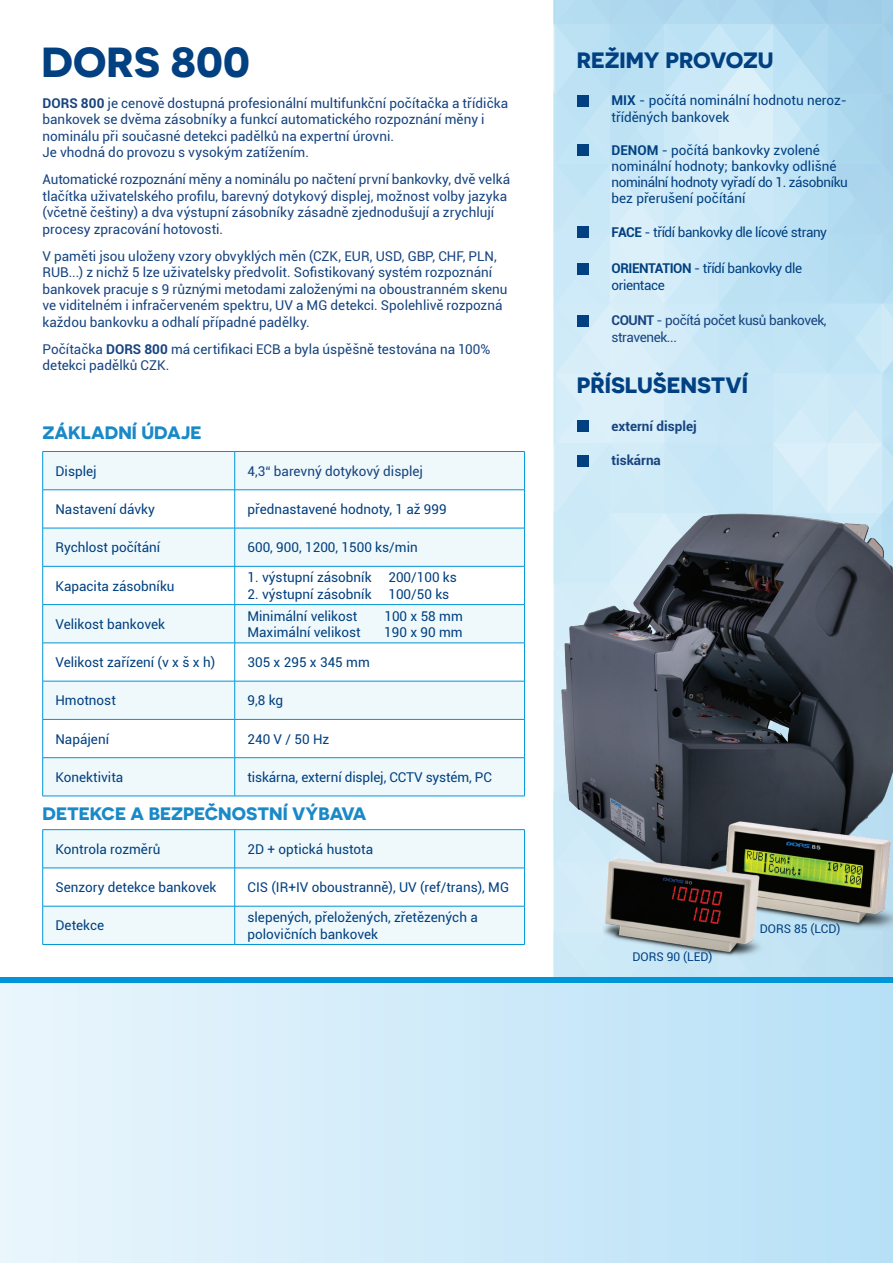
<style>
.page{position:relative;width:893px;height:1263px;background:#fff}
.page>*{position:absolute;margin:0;border:0;box-sizing:border-box;transform-origin:0 0}
.t1{font:700 42px "Novecentosanswide";color:#014081}
.t2{font:700 22.2px "Novecentosanswide";color:#014081}
.t3{font:700 18px "Novecentosanswide";color:#1a89c7}
.t4{font:13.5px/16.5px "Roboto";color:#174480}
.t5{font:13.5px/16.2px "Roboto";color:#014081}
.t6{font:13.5px/16.2px "Roboto";letter-spacing:-.03em;color:#014081}
.t7{font:13.5px/16.2px "Roboto";letter-spacing:-.03em;color:#174480}
.t8{font:700 13.5px "Roboto";color:#174480}
.t9{font:12px "Roboto";color:#014081}
.s1{font-weight:700}
</style>
<div class="page">
<svg style="left:554px;top:0;width:339px;height:977px;background:#c5e5f5"></svg>
<img style="left:561px;top:513px;width:332px;height:366px">
<div style="left:0;top:983px;width:893px;height:280px;background:linear-gradient(to right,#eaf6fc,#b7e0f7)"></div>
<div style="left:0;top:977px;width:893px;height:6px;background:#0095d9"></div>
<svg style="left:43px;top:452px;width:481px;height:344px;fill:#eff9fb"></svg>
<hr style="left:43px;top:451px;width:192px;height:1px;background:#0095d9">
<hr style="left:42px;top:452px;width:1px;height:38px;background:#0095d9">
<hr style="left:235px;top:451px;width:290px;height:1px;background:#0095d9">
<hr style="left:234px;top:452px;width:1px;height:38px;background:#0095d9">
<hr style="left:524px;top:452px;width:1px;height:38px;background:#0095d9">
<hr style="left:43px;top:489px;width:192px;height:1px;background:#0095d9">
<hr style="left:42px;top:490px;width:1px;height:38px;background:#0095d9">
<hr style="left:235px;top:489px;width:290px;height:1px;background:#0095d9">
<hr style="left:234px;top:490px;width:1px;height:38px;background:#0095d9">
<hr style="left:524px;top:490px;width:1px;height:38px;background:#0095d9">
<hr style="left:43px;top:528px;width:192px;height:1px;background:#0095d9">
<hr style="left:42px;top:528px;width:1px;height:38px;background:#0095d9">
<hr style="left:235px;top:528px;width:290px;height:1px;background:#0095d9">
<hr style="left:234px;top:528px;width:1px;height:38px;background:#0095d9">
<hr style="left:524px;top:528px;width:1px;height:38px;background:#0095d9">
<hr style="left:43px;top:566px;width:192px;height:1px;background:#0095d9">
<hr style="left:42px;top:566px;width:1px;height:38px;background:#0095d9">
<hr style="left:235px;top:566px;width:290px;height:1px;background:#0095d9">
<hr style="left:234px;top:566px;width:1px;height:38px;background:#0095d9">
<hr style="left:524px;top:566px;width:1px;height:38px;background:#0095d9">
<hr style="left:43px;top:604px;width:192px;height:1px;background:#0095d9">
<hr style="left:42px;top:605px;width:1px;height:38px;background:#0095d9">
<hr style="left:235px;top:604px;width:290px;height:1px;background:#0095d9">
<hr style="left:234px;top:605px;width:1px;height:38px;background:#0095d9">
<hr style="left:524px;top:605px;width:1px;height:38px;background:#0095d9">
<hr style="left:43px;top:643px;width:192px;height:1px;background:#0095d9">
<hr style="left:42px;top:643px;width:1px;height:38px;background:#0095d9">
<hr style="left:235px;top:643px;width:290px;height:1px;background:#0095d9">
<hr style="left:234px;top:643px;width:1px;height:38px;background:#0095d9">
<hr style="left:524px;top:643px;width:1px;height:38px;background:#0095d9">
<hr style="left:43px;top:681px;width:192px;height:1px;background:#0095d9">
<hr style="left:42px;top:681px;width:1px;height:38px;background:#0095d9">
<hr style="left:235px;top:681px;width:290px;height:1px;background:#0095d9">
<hr style="left:234px;top:681px;width:1px;height:38px;background:#0095d9">
<hr style="left:524px;top:681px;width:1px;height:38px;background:#0095d9">
<hr style="left:43px;top:719px;width:192px;height:1px;background:#0095d9">
<hr style="left:42px;top:720px;width:1px;height:37px;background:#0095d9">
<hr style="left:235px;top:719px;width:290px;height:1px;background:#0095d9">
<hr style="left:234px;top:720px;width:1px;height:37px;background:#0095d9">
<hr style="left:524px;top:720px;width:1px;height:37px;background:#0095d9">
<hr style="left:43px;top:757px;width:192px;height:1px;background:#0095d9">
<hr style="left:42px;top:758px;width:1px;height:38px;background:#0095d9">
<hr style="left:235px;top:757px;width:290px;height:1px;background:#0095d9">
<hr style="left:234px;top:758px;width:1px;height:38px;background:#0095d9">
<hr style="left:524px;top:758px;width:1px;height:38px;background:#0095d9">
<hr style="left:43px;top:796px;width:192px;height:1px;background:#0095d9">
<hr style="left:235px;top:796px;width:290px;height:1px;background:#0095d9">
<svg style="left:43px;top:830px;width:481px;height:114px;fill:#eff9fb"></svg>
<hr style="left:43px;top:829px;width:192px;height:1px;background:#0095d9">
<hr style="left:42px;top:830px;width:1px;height:38px;background:#0095d9">
<hr style="left:235px;top:829px;width:290px;height:1px;background:#0095d9">
<hr style="left:234px;top:830px;width:1px;height:38px;background:#0095d9">
<hr style="left:524px;top:830px;width:1px;height:38px;background:#0095d9">
<hr style="left:43px;top:868px;width:192px;height:1px;background:#0095d9">
<hr style="left:42px;top:868px;width:1px;height:38px;background:#0095d9">
<hr style="left:235px;top:868px;width:290px;height:1px;background:#0095d9">
<hr style="left:234px;top:868px;width:1px;height:38px;background:#0095d9">
<hr style="left:524px;top:868px;width:1px;height:38px;background:#0095d9">
<hr style="left:235px;top:906px;width:290px;height:1px;background:#0095d9">
<hr style="left:524px;top:906px;width:1px;height:38px;background:#0095d9">
<hr style="left:235px;top:944px;width:290px;height:1px;background:#0095d9">
<hr style="left:43px;top:906px;width:192px;height:1px;background:#0095d9">
<hr style="left:42px;top:906px;width:1px;height:38px;background:#0095d9">
<hr style="left:234px;top:906px;width:1px;height:38px;background:#0095d9">
<hr style="left:43px;top:944px;width:192px;height:1px;background:#0095d9">
<div style="left:577px;top:95px;width:12px;height:12px;background:#014081"></div>
<div style="left:577px;top:144px;width:12px;height:12px;background:#014081"></div>
<div style="left:577px;top:226px;width:12px;height:12px;background:#014081"></div>
<div style="left:577px;top:263px;width:12px;height:12px;background:#014081"></div>
<div style="left:577px;top:315px;width:12px;height:12px;background:#014081"></div>
<div style="left:577px;top:420px;width:12px;height:12px;background:#014081"></div>
<img style="left:695px;top:808px;width:198px;height:133px">
<img style="left:601px;top:856px;width:163px;height:101px">
<div style="left:577px;top:455px;width:12px;height:12px;background:#014081"></div>
<h1 class="t1" style="left:41px;top:36px;width:210px">DORS 800</h1>
<p class="t4" style="left:43px;top:94px;width:467px"><span class="s1">DORS 800</span> je cenově dostupná profesionální multifunkční počítačka a třídička bankovek se dvěma zásobníky a funkcí automatického rozpoznání měny i nominálu při současné detekci padělků na expertní úrovni.<br>Je vhodná do provozu s vysokým zatížením.</p>
<p class="t4" style="left:43px;top:171px;width:469px">Automatické rozpoznání měny a nominálu po načtení první bankovky, dvě velká tlačítka uživatelského profilu, barevný dotykový displej, možnost volby jazyka (včetně češtiny) a dva výstupní zásobníky zásadně zjednodušují a zrychlují procesy zpracování hotovosti.</p>
<p class="t4" style="left:43px;top:247px;width:467px">V paměti jsou uloženy vzory obvyklých měn (CZK, EUR, USD, GBP, CHF, PLN, RUB...) z nichž 5 lze uživatelsky předvolit. Sofistikovaný systém rozpoznání bankovek pracuje s 9 různými metodami založenými na oboustranném skenu ve viditelném i infračerveném spektru, UV a MG detekci. Spolehlivě rozpozná každou bankovku a odhalí případné padělky.</p>
<p class="t4" style="left:43px;top:340px;width:449px">Počítačka <span class="s1">DORS 800</span> má certifikaci ECB a byla úspěšně testována na 100% detekci padělků CZK.</p>
<h3 class="t3" style="left:43px;top:421px;width:161px">ZÁKLADNÍ ÚDAJE</h3>
<p class="t5" style="left:55px;top:462px;width:43px">Displej</p>
<p class="t4" style="left:247px;top:462px;width:177px">4,3“ barevný dotykový displej</p>
<p class="t5" style="left:55px;top:501px;width:101px">Nastavení dávky</p>
<p class="t5" style="left:247px;top:501px;width:201px">přednastavené hodnoty, 1 až 999</p>
<p class="t5" style="left:55px;top:539px;width:106px">Rychlost počítání</p>
<p class="t5" style="left:247px;top:539px;width:172px">600, 900, 1200, 1500 ks/min</p>
<p class="t5" style="left:55px;top:577px;width:121px">Kapacita zásobníku</p>
<p class="t5" style="left:247px;top:569px;width:211px">1. výstupní zásobník 200/100 ks</p>
<p class="t5" style="left:247px;top:585px;width:203px">2. výstupní zásobník 100/50 ks</p>
<p class="t5" style="left:55px;top:615px;width:111px">Velikost bankovek</p>
<p class="t5" style="left:247px;top:607px;width:112px">Minimální velikost</p>
<p class="t5" style="left:384px;top:607px;width:80px">100 x 58 mm</p>
<p class="t5" style="left:247px;top:623px;width:115px">Maximální velikost</p>
<p class="t5" style="left:384px;top:623px;width:80px">190 x 90 mm</p>
<p class="t5" style="left:55px;top:654px;width:161px">Velikost zařízení (v x š x h)</p>
<p class="t5" style="left:247px;top:654px;width:124px">305 x 295 x 345 mm</p>
<p class="t5" style="left:55px;top:692px;width:62px">Hmotnost</p>
<p class="t5" style="left:247px;top:692px;width:37px">9,8 kg</p>
<p class="t5" style="left:55px;top:730px;width:55px">Napájení</p>
<p class="t5" style="left:247px;top:730px;width:83px">240 V / 50 Hz</p>
<p class="t5" style="left:55px;top:768px;width:69px">Konektivita</p>
<p class="t5" style="left:247px;top:768px;width:246px">tiskárna, externí displej, CCTV systém, PC</p>
<h3 class="t3" style="left:43px;top:802px;width:326px">DETEKCE A BEZPEČNOSTNÍ VÝBAVA</h3>
<p class="t5" style="left:55px;top:840px;width:106px">Kontrola rozměrů</p>
<p class="t5" style="left:247px;top:840px;width:127px">2D + optická hustota</p>
<p class="t5" style="left:55px;top:879px;width:162px">Senzory detekce bankovek</p>
<p class="t5" style="left:247px;top:879px;width:263px">CIS (IR+IV oboustranně), UV (ref/trans), MG</p>
<p class="t5" style="left:55px;top:917px;width:50px">Detekce</p>
<p class="t5" style="left:247px;top:909px;width:232px">slepených, přeložených, zřetězených a polovičních bankovek</p>
<h2 class="t2" style="left:577px;top:47px;width:198px">REŽIMY PROVOZU</h2>
<p class="t5" style="left:611px;top:92px;width:237px"><span class="s1">MIX</span> - počítá nominální hodnotu neroz&shy;tříděných bankovek</p>
<p class="t5" style="left:611px;top:141px;width:238px"><span class="s1">DENOM</span> - počítá bankovky zvolené nominální hodnoty; bankovky odlišné nominální hodnoty vyřadí do 1. zásobníku bez přerušení počítání</p>
<p class="t6" style="left:611px;top:223px;width:217px"><span class="s1">FACE</span> - třídí bankovky dle lícové strany</p>
<p class="t6" style="left:611px;top:260px;width:192px"><span class="s1">ORIENTATION</span> - třídí bankovky dle orientace</p>
<p class="t7" style="left:611px;top:312px;width:217px"><span class="s1">COUNT</span> - počítá počet kusů bankovek, stravenek...</p>
<h2 class="t2" style="left:577px;top:372px;width:173px">PŘÍSLUŠENSTVÍ</h2>
<p class="t8" style="left:611px;top:416px;width:87px">externí displej</p>
<p class="t8" style="left:611px;top:451px;width:51px">tiskárna</p>
<p class="t9" style="left:632px;top:948px;width:82px">DORS 90 (LED)</p>
<p class="t9" style="left:760px;top:920px;width:82px">DORS 85 (LCD)</p>
</div>
